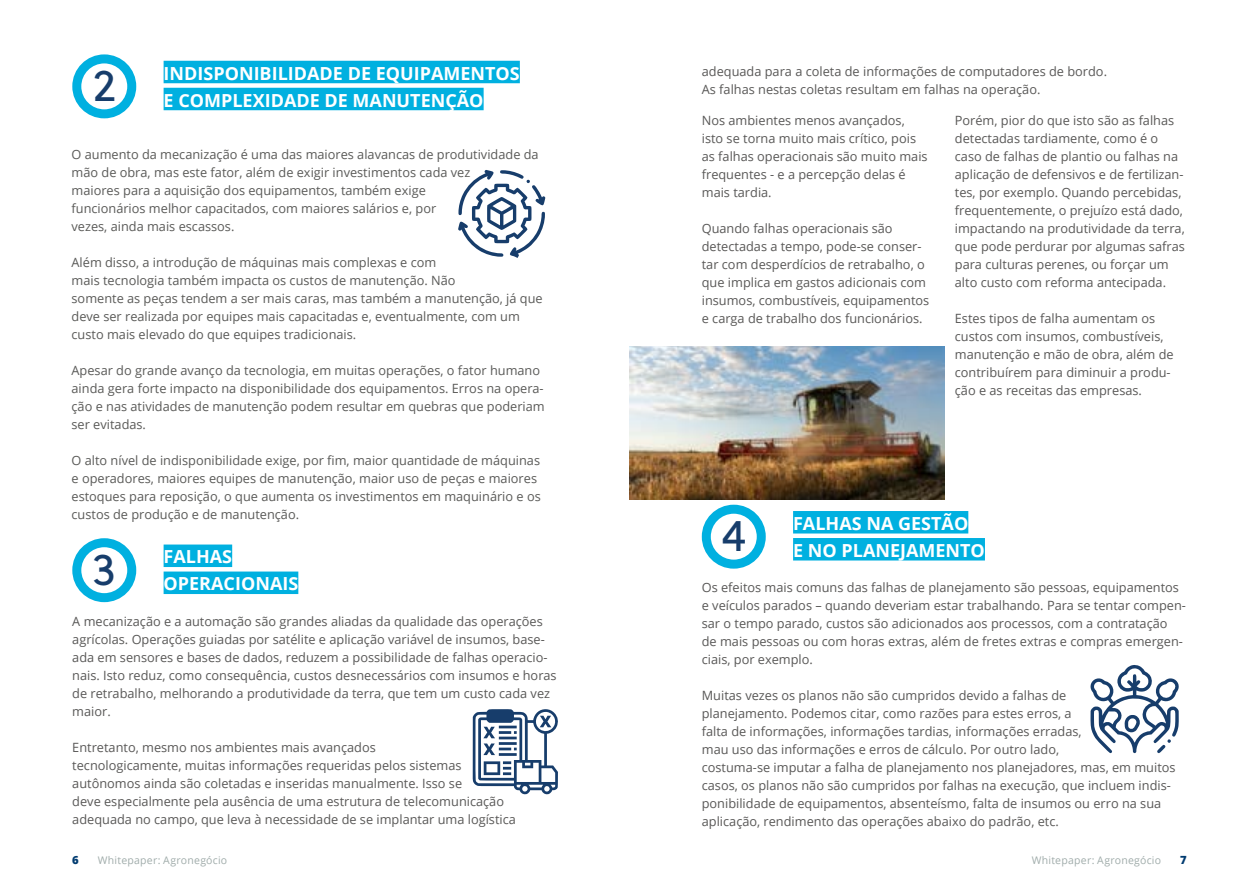
<style>
.page{position:relative;width:1259px;height:893px;background:#fff}
.page>*{position:absolute;margin:0;border:0;box-sizing:border-box;transform-origin:0 0}
.t1{font:45px "Soleil";color:#173d6b}
.t2{font:700 18px/27px "Open Sans";color:#fff}
.t3{font:12.75px/18px "Open Sans";color:#595857}
.t4{font:12.75px/18px "Open Sans";color:#5a5a58}
.t5{font:800 11.25px "Open Sans";color:#003b70}
.t6{font:10.5px "Open Sans";letter-spacing:.02em;color:#a0acaa}
</style>
<div class="page">
<img style="left:629px;top:347px;width:315px;height:152px">
<svg style="left:458px;top:170px;width:87px;height:88px"></svg>
<svg style="left:1090px;top:665px;width:89px;height:88px"></svg>
<div style="left:72px;top:54px;width:64px;height:64px;border:9px solid #00b0e0;border-radius:50%"></div>
<div style="left:164px;top:61px;width:356px;height:22px;background:#00b0e0"></div>
<div style="left:164px;top:88px;width:319px;height:22px;background:#00b0e0"></div>
<div style="left:72px;top:538px;width:64px;height:64px;border:9px solid #00b0e0;border-radius:50%"></div>
<div style="left:164px;top:544px;width:68px;height:23px;background:#00b0e0"></div>
<div style="left:164px;top:571px;width:134px;height:23px;background:#00b0e0"></div>
<div style="left:702px;top:505px;width:64px;height:64px;border:9px solid #00b0e0;border-radius:50%"></div>
<div style="left:793px;top:511px;width:175px;height:22px;background:#00b0e0"></div>
<div style="left:793px;top:538px;width:192px;height:22px;background:#00b0e0"></div>
<svg style="left:473px;top:709px;width:85px;height:86px"></svg>
<h1 class="t1" style="left:93px;top:53px;width:24px">2</h1>
<h2 class="t2" style="left:164px;top:59px;width:358px">INDISPONIBILIDADE DE EQUIPAMENTOS<br>E COMPLEXIDADE DE MANUTENÇÃO</h2>
<p class="t4" style="left:72px;top:145px;width:469px">O aumento da mecanização é uma das maiores alavancas de produtividade da mão de obra, mas este fator, além de exigir investimentos cada vez<br>maiores para a aquisição dos equipamentos, também exige<br>funcionários melhor capacitados, com maiores salários e, por<br>vezes, ainda mais escassos.</p>
<p class="t4" style="left:72px;top:253px;width:473px">Além disso, a introdução de máquinas mais complexas e com<br>mais tecnologia também impacta os custos de manutenção. Não<br>somente as peças tendem a ser mais caras, mas também a manutenção, já que deve ser realizada por equipes mais capacitadas e, eventualmente, com um custo mais elevado do que equipes tradicionais.</p>
<p class="t4" style="left:72px;top:361px;width:475px">Apesar do grande avanço da tecnologia, em muitas operações, o fator humano ainda gera forte impacto na disponibilidade dos equipamentos. Erros na opera&shy;ção e nas atividades de manutenção podem resultar em quebras que poderiam ser evitadas.</p>
<p class="t4" style="left:72px;top:451px;width:471px">O alto nível de indisponibilidade exige, por fim, maior quantidade de máquinas e operadores, maiores equipes de manutenção, maior uso de peças e maiores estoques para reposição, o que aumenta os investimentos em maquinário e os custos de produção e de manutenção.</p>
<h1 class="t1" style="left:93px;top:536px;width:25px">3</h1>
<h2 class="t2" style="left:164px;top:543px;width:136px">FALHAS<br>OPERACIONAIS</h2>
<p class="t3" style="left:72px;top:612px;width:486px">A mecanização e a automação são grandes aliadas da qualidade das operações agrícolas. Operações guiadas por satélite e aplicação variável de insumos, base&shy;ada em sensores e bases de dados, reduzem a possibilidade de falhas operacio&shy;nais. Isto reduz, como consequência, custos desnecessários com insumos e horas de retrabalho, melhorando a produtividade da terra, que tem um custo cada vez maior.</p>
<p class="t3" style="left:72px;top:738px;width:445px">Entretanto, mesmo nos ambientes mais avançados<br>tecnologicamente, muitas informações requeridas pelos sistemas autônomos ainda são coletadas e inseridas manualmente. Isso se<br>deve especialmente pela ausência de uma estrutura de telecomunicação adequada no campo, que leva à necessidade de se implantar uma logística</p>
<p class="t3" style="left:702px;top:62px;width:407px">adequada para a coleta de informações de computadores de bordo.<br>As falhas nestas coletas resultam em falhas na operação.</p>
<p class="t3" style="left:702px;top:111px;width:227px">Nos ambientes menos avançados, isto se torna muito mais crítico, pois as falhas operacionais são muito mais frequentes - e a percepção delas é mais tardia.</p>
<p class="t3" style="left:702px;top:219px;width:229px">Quando falhas operacionais são detectadas a tempo, pode-se conser&shy;tar com desperdícios de retrabalho, o que implica em gastos adicionais com insumos, combustíveis, equipamentos e carga de trabalho dos funcionários.</p>
<p class="t3" style="left:955px;top:111px;width:231px">Porém, pior do que isto são as falhas detectadas tardiamente, como é o caso de falhas de plantio ou falhas na aplicação de defensivos e de fertilizan&shy;tes, por exemplo. Quando percebidas, frequentemente, o prejuízo está dado, impactando na produtividade da terra, que pode perdurar por algumas safras para culturas perenes, ou forçar um alto custo com reforma antecipada.</p>
<p class="t3" style="left:955px;top:309px;width:220px">Estes tipos de falha aumentam os custos com insumos, combustíveis, manutenção e mão de obra, além de contribuírem para diminuir a produ&shy;ção e as receitas das empresas.</p>
<h1 class="t1" style="left:721px;top:503px;width:26px">4</h1>
<h2 class="t2" style="left:793px;top:509px;width:193px">FALHAS NA GESTÃO<br>E NO PLANEJAMENTO</h2>
<p class="t3" style="left:702px;top:578px;width:486px">Os efeitos mais comuns das falhas de planejamento são pessoas, equipamentos e veículos parados – quando deveriam estar trabalhando. Para se tentar compen&shy;sar o tempo parado, custos são adicionados aos processos, com a contratação<br>de mais pessoas ou com horas extras, além de fretes extras e compras emergen&shy;ciais, por exemplo.</p>
<p class="t3" style="left:702px;top:686px;width:475px">Muitas vezes os planos não são cumpridos devido a falhas de<br>planejamento. Podemos citar, como razões para estes erros, a<br>falta de informações, informações tardias, informações erradas,<br>mau uso das informações e erros de cálculo. Por outro lado,<br>costuma-se imputar a falha de planejamento nos planejadores, mas, em muitos casos, os planos não são cumpridos por falhas na execução, que incluem indis&shy;ponibilidade de equipamentos, absenteísmo, falta de insumos ou erro na sua aplicação, rendimento das operações abaixo do padrão, etc.</p>
<p class="t5" style="left:72px;top:851px;width:8px">6</p>
<p class="t5" style="left:1180px;top:851px;width:8px">7</p>
<p class="t6" style="left:98px;top:853px;width:131px">Whitepaper: Agronegócio</p>
<p class="t6" style="left:1031px;top:853px;width:131px">Whitepaper: Agronegócio</p>
</div>
